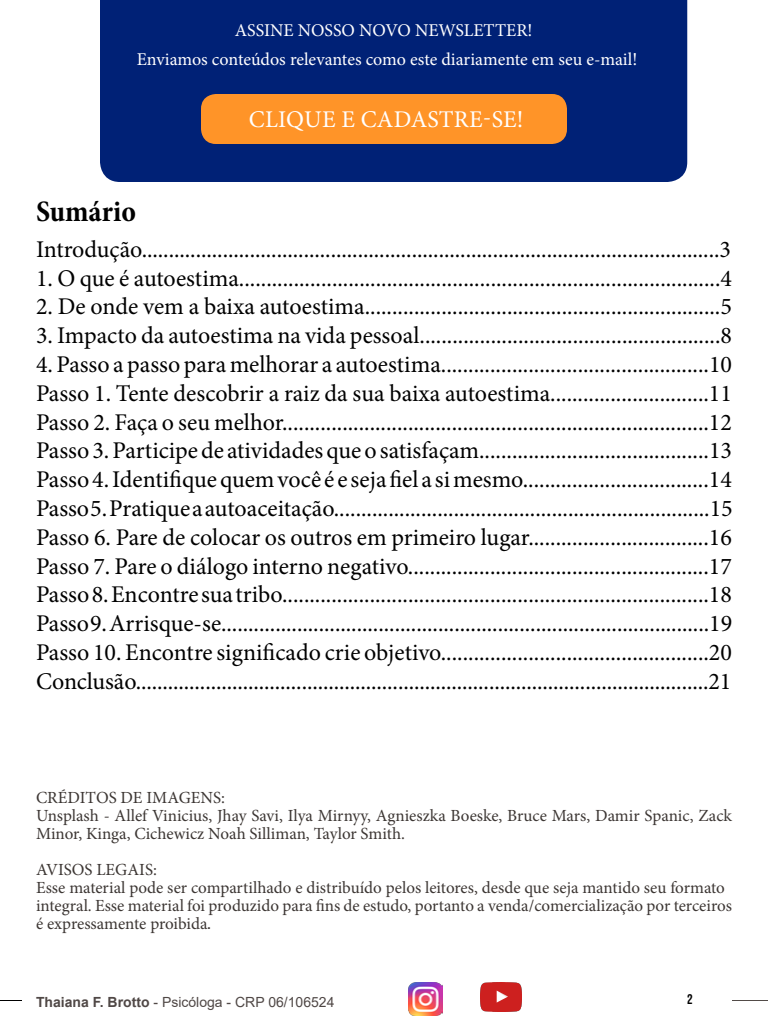
<style>
.page{position:relative;width:768px;height:1024px;background:#fff}
.page>*{position:absolute;margin:0;border:0;box-sizing:border-box;transform-origin:0 0}
.t1{font:700 condensed 30px "Minion Pro";color:#000}
.t2{font:24px/28.8px "Minion Pro";color:#000;text-align:justify}
.t3{font:24px "Minion Pro";color:#fff}
.t4{font:18px/28.8px "Minion Pro";color:#fff;text-align:center}
.t5{font:17px/18px "Minion Pro";color:#3c3633}
.t6{font:700 14px "Arial";color:#504846}
.t7{font:14px "Bebas Neue";color:#000}
.s1{font-family:"Bebas Neue"}
.s2{font-weight:400}
.s3{font-weight:400;color:#4e4644}
</style>
<div class="page">
<hr style="left:732px;top:1000px;width:36px;height:1px;background:#524b48">
<img style="left:409px;top:983px;width:33px;height:33px">
<img style="left:480px;top:983px;width:42px;height:29px">
<div style="left:100px;top:0;width:587px;height:182px;background:#002176"></div>
<div style="left:201px;top:94px;width:366px;height:50px;background:#ff9428;border-radius:15px"></div>
<p class="t4" style="left:137px;top:16px;width:502px">ASSINE NOSSO NOVO NEWSLETTER!<br>Enviamos conteúdos relevantes como este diariamente em seu e-mail!</p>
<p class="t3" style="left:249px;top:104px;width:145px">Clique e Cadastre</p>
<p class="t3" style="left:483px;top:104px;width:42px">-se!</p>
<p class="t1" style="left:36px;top:191px;width:101px">Sumário</p>
<p class="t2" style="left:36px;top:235px;width:697px">Introdução...........................................................................................................3</p>
<p class="t2" style="left:36px;top:264px;width:698px">1. O que é autoestima........................................................................................4</p>
<p class="t2" style="left:36px;top:292px;width:697px">2. De onde vem a baixa autoestima.................................................................5</p>
<p class="t2" style="left:36px;top:321px;width:698px">3. Impacto da autoestima na vida pessoal.......................................................8</p>
<p class="t2" style="left:36px;top:350px;width:698px">4. Passo a passo para melhorar a autoestima.................................................10<br>Passo 1. Tente descobrir a raiz da sua baixa autoestima.............................11<br>Passo 2. Faça o seu melhor..............................................................................12<br>Passo 3. Participe de atividades que o satisfaçam..........................................13<br>Passo 4. Identifique quem você é e seja fiel a si mesmo..................................14<br>Passo 5. Pratique a autoaceitação.....................................................................15<br>Passo 6. Pare de colocar os outros em primeiro lugar.................................16<br>Passo 7. Pare o diálogo interno negativo.......................................................17<br>Passo 8. Encontre sua tribo..............................................................................18<br>Passo 9. Arrisque-se..........................................................................................19<br>Passo 10. Encontre significado crie objetivo.................................................20<br>Conclusão...........................................................................................................21</p>
<p class="t5" style="left:36px;top:788px;width:697px">CRÉDITOS DE IMAGENS:<br>Unsplash - Allef Vinicius, Jhay Savi, Ilya Mirnyy, Agnieszka Boeske, Bruce Mars, Damir Spanic, Zack<br>Minor, Kinga, Cichewicz Noah Silliman, Taylor Smith.</p>
<p class="t5" style="left:36px;top:860px;width:698px">AVISOS LEGAIS:<br>Esse material pode ser compartilhado e distribuído pelos leitores, desde que seja mantido seu formato integral. Esse material foi produzido para fins de estudo, portanto a venda/comercialização por terceiros é expressamente proibida<span class="s1">.</span></p>
<p class="t6" style="left:36px;top:993px;width:300px">Thaiana F. Brotto <span class="s2">- Psicóloga - CRP</span> <span class="s3">06/106524</span></p>
<p class="t7" style="left:687px;top:991px;width:7px">2</p>
</div>
